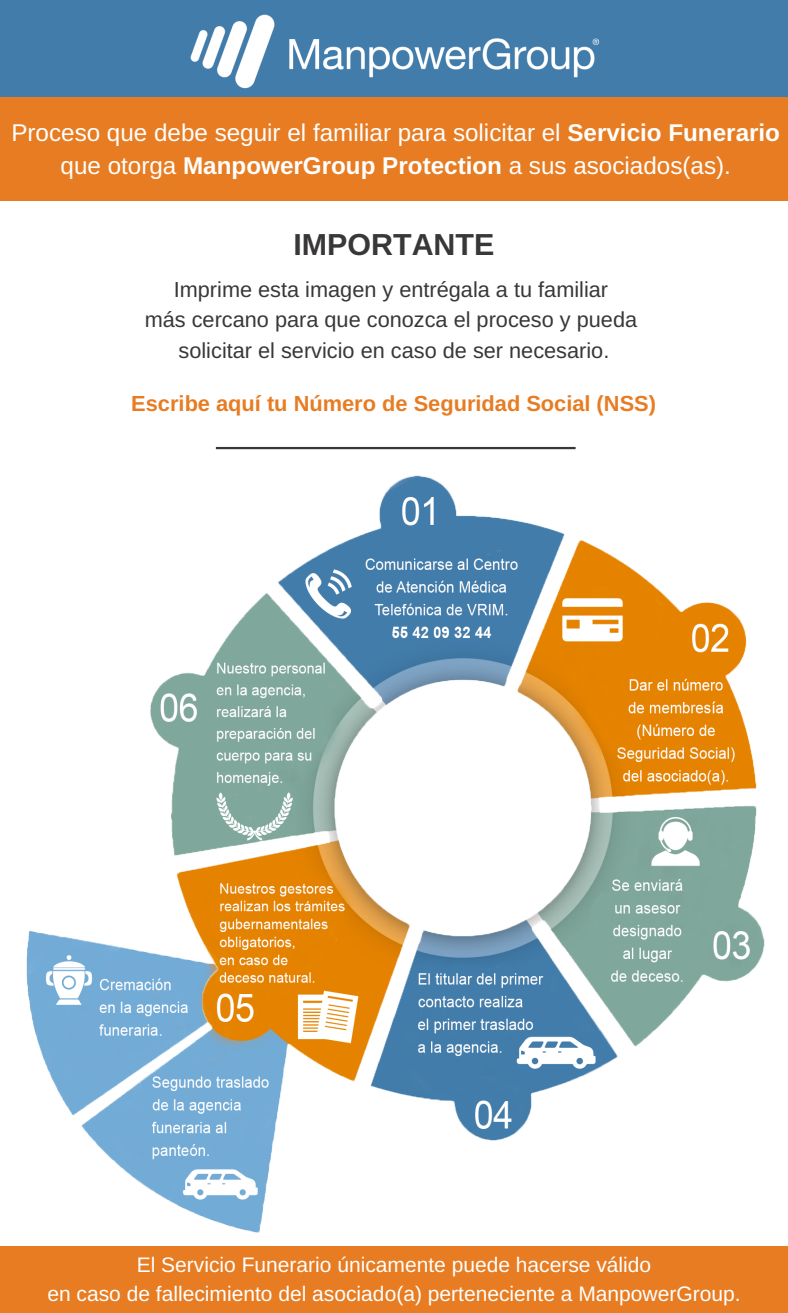
<style>
.page{position:relative;width:788px;height:1313px;background:#fff}
.page>*{position:absolute;margin:0;border:0;box-sizing:border-box;transform-origin:0 0}
.t1{font:700 30.45px "Arimo";color:#393737}
.t2{font:24.15px/33.8px "Arimo";color:#fff;text-align:center}
.t3{font:700 21.88px "Arimo";color:#e77c22}
.t4{font:21.7px/30.3px "Arimo";color:#393737;text-align:center}
.t5{font:21px/29.4px "Arimo";color:#fff;text-align:center}
.s1{font-weight:700}
</style>
<div class="page">
<div style="left:0;top:1246px;width:787px;height:66px;background:#e77c22"></div>
<svg style="left:216px;top:447px;width:359px;height:2px"></svg>
<div style="left:0;top:0;width:787px;height:103px;background:#427caa"></div>
<div style="left:0;top:97px;width:787px;height:104px;background:#e77c22"></div>
<img style="left:190px;top:14px;width:410px;height:75px">
<img style="left:26px;top:475px;width:739px;height:758px">
<p class="t2" style="left:11px;top:115px;width:770px">Proceso que debe seguir el familiar para solicitar el <span class="s1">Servicio Funerario </span>que otorga <span class="s1">ManpowerGroup Protection</span> a sus asociados(as).</p>
<h1 class="t1" style="left:293px;top:227px;width:202px">IMPORTANTE</h1>
<p class="t4" style="left:145px;top:274px;width:494px">Imprime esta imagen y entrégala a tu familiar<br>más cercano para que conozca el proceso y pueda solicitar el servicio en caso de ser necesario.</p>
<p class="t3" style="left:131px;top:391px;width:526px">Escribe aquí tu Número de Seguridad Social (NSS)</p>
<p class="t5" style="left:47px;top:1250px;width:694px">El Servicio Funerario únicamente puede hacerse válido<br>en caso de fallecimiento del asociado(a) perteneciente a ManpowerGroup.</p>
</div>
